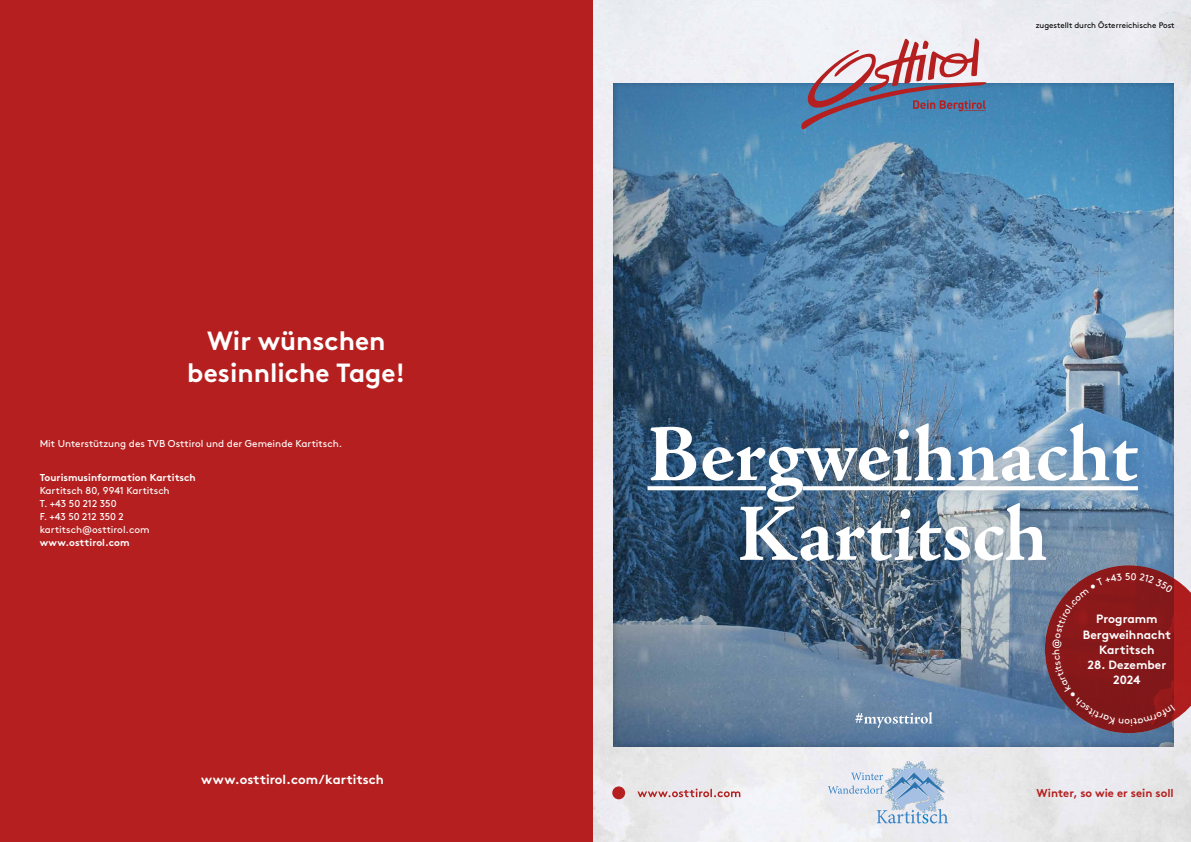
<style>
.page{position:relative;width:1191px;height:842px;background:#fff}
.page>*{position:absolute;margin:0;border:0;box-sizing:border-box;transform-origin:0 0}
.t1{font:700 82px/79.7px "Adobe Jenson Pro";letter-spacing:-.005em;color:#fff;text-align:center}
.t2{font:700 26.3px/31.6px "Brown";color:#fff;text-align:center}
.t3{font:700 13px "Brown";color:#fff}
.t4{font:700 12px/15.1px "Brown";color:#fff;text-align:center}
.t5{font:700 11.4px "Brown";color:#b51f1f}
.t6{font:10px/13px "Brown";color:#fff}
.t7{font:700 10px "Brown";color:#fff}
.t8{font:8px "Brown";color:#000}
</style>
<div class="page">
<div style="left:0;top:0;width:594px;height:842px;background:#b51f1f"></div>
<div style="left:612px;top:83px;width:562px;height:664px;background:#000;opacity:.25"></div>
<svg style="left:800px;top:38px;width:187px;height:92px"></svg>
<div style="left:612px;top:786px;width:13px;height:13px;background:#b51f1f;border-radius:50%"></div>
<svg style="left:637px;top:788px;width:103px;height:9px"></svg>
<svg style="left:855px;top:712px;width:77px;height:16px"></svg>
<div style="left:630px;top:406px;width:525px;height:173px;background:#00244b;opacity:.31"></div>
<svg style="left:647px;top:486px;width:119px;height:4px"></svg>
<svg style="left:802px;top:486px;width:336px;height:4px"></svg>
<img style="left:820px;top:761px;width:133px;height:67px">
<svg style="left:876px;top:809px;width:72px;height:14px"></svg>
<svg style="left:827px;top:773px;width:57px;height:21px"></svg>
<svg style="left:1045px;top:565px;width:146px;height:168px"></svg>
<h2 class="t2" style="left:187px;top:322px;width:220px">Wir wünschen besinnliche Tage!</h2>
<p class="t6" style="left:40px;top:436px;width:304px">Mit Unterstützung des TVB Osttirol und der Gemeinde Kartitsch.</p>
<p class="t7" style="left:40px;top:469px;width:158px">Tourismusinformation Kartitsch</p>
<p class="t6" style="left:40px;top:483px;width:131px">Kartitsch 80, 9941 Kartitsch<br>T. +43 50 212 350<br>F. +43 50 212 350 2 kartitsch@osttirol.com</p>
<p class="t7" style="left:40px;top:534px;width:91px">www.osttirol.com</p>
<h3 class="t3" style="left:201px;top:769px;width:184px">www.osttirol.com/kartitsch</h3>
<p class="t8" style="left:1035px;top:19px;width:140px">zugestellt durch Österreichische Post</p>
<h1 class="t1" style="left:647px;top:416px;width:492px">Bergweihnacht<br>Kartitsch</h1>
<p class="t4" style="left:1082px;top:610px;width:90px">Programm<br>Bergweihnacht<br>Kartitsch</p>
<p class="t4" style="left:1087px;top:656px;width:80px">28. Dezember<br>2024</p>
<p class="t5" style="left:1036px;top:784px;width:139px">Winter, so wie er sein soll</p>
</div>
